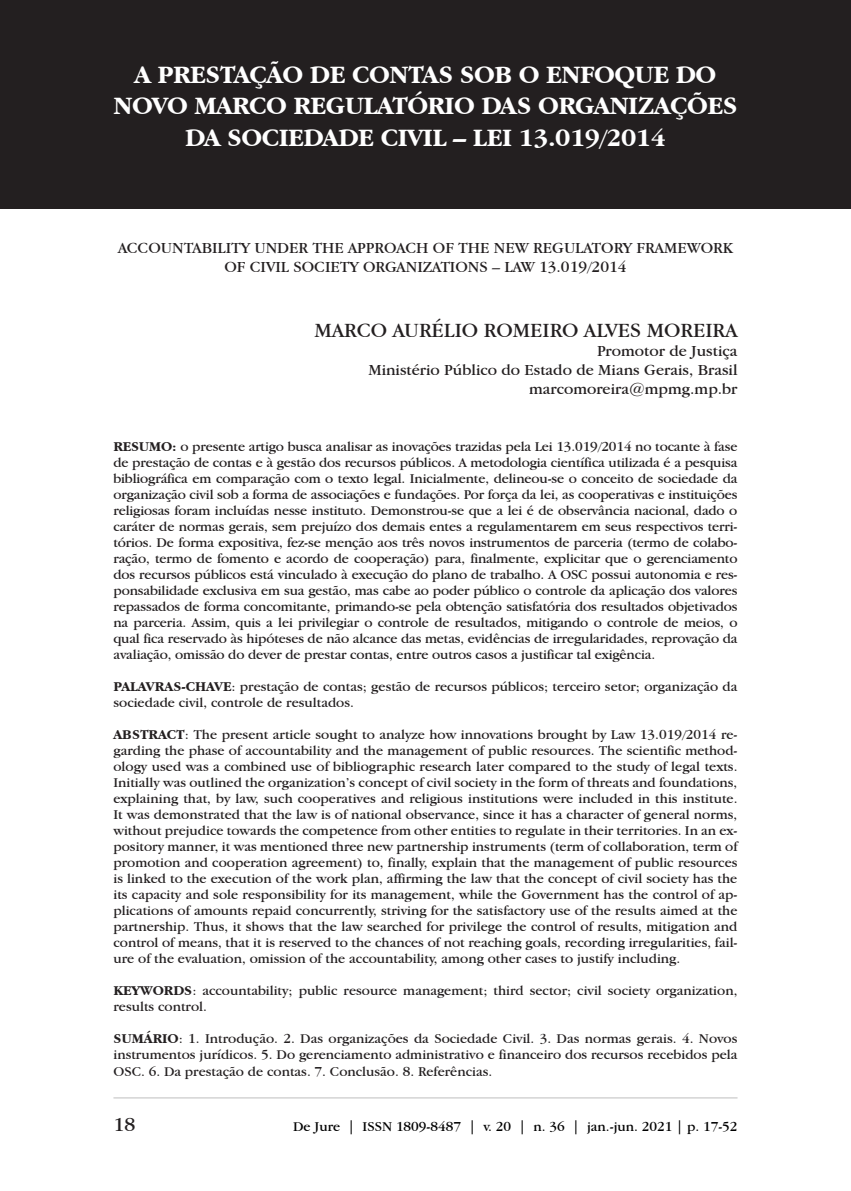
<style>
.page{position:relative;width:851px;height:1191px;background:#fff}
.page>*{position:absolute;margin:0;border:0;box-sizing:border-box;transform-origin:0 0}
.Título__Principal{font:700 26px/31.2px "Garamond IT Cby BT";letter-spacing:-.02em;color:#fff;text-align:center}
.Autor__Sumário_Autom{font:21px "Garamond IT Cby BT";color:#231f20}
.t1{font:20px "Garamond IT Cby BT";color:#231f20}
.Título__Secundário{font:16px/19.2px "Garamond IT Cby BT";color:#231f20;text-align:center}
.Autor_-_Dados{font:16px "Garamond IT Cby BT";color:#231f20}
.Texto_pequeno{font:14px/16px "Garamond IT Cby BT";color:#231f20;text-align:justify}
.t2{font:14px "Garamond IT Cby BT";color:#000}
.s1{font-weight:700}
</style>
<div class="page">
<hr style="left:113px;top:1097px;width:624px;height:1px;background:#bebebe">
<div style="left:0;top:0;width:850px;height:209px;background:#231f20"></div>
<p class="Título__Principal" style="left:113px;top:59px;width:625px">A PRESTAÇÃO DE CONTAS SOB O ENFOQUE DO<br>NOVO MARCO REGULATÓRIO DAS ORGANIZAÇÕES<br>DA SOCIEDADE CIVIL – LEI 13.019/2014</p>
<p class="Título__Secundário" style="left:118px;top:238px;width:616px">ACCOUNTABILITY UNDER THE APPROACH OF THE NEW REGULATORY FRAMEWORK<br>OF CIVIL SOCIETY ORGANIZATIONS – LAW 13.019/2014</p>
<p class="Autor__Sumário_Autom" style="left:314px;top:318px;width:424px">MARCO AURÉLIO ROMEIRO ALVES MOREIRA</p>
<p class="Autor_-_Dados" style="left:597px;top:342px;width:142px">Promotor de Justiça</p>
<p class="Autor_-_Dados" style="left:368px;top:361px;width:370px">Ministério Público do Estado de Mians Gerais, Brasil</p>
<p class="Autor_-_Dados" style="left:529px;top:380px;width:210px">marcomoreira@mpmg.mp.br</p>
<p class="Texto_pequeno" style="left:113px;top:438px;width:625px"><span class="s1">RESUMO:</span> o presente artigo busca analisar as inovações trazidas pela Lei 13.019/2014 no tocante à fase de prestação de contas e à gestão dos recursos públicos. A metodologia científica utilizada é a pesquisa bibliográfica em comparação com o texto legal. Inicialmente, delineou-se o conceito de sociedade da organização civil sob a forma de associações e fundações. Por força da lei, as cooperativas e instituições religiosas foram incluídas nesse instituto. Demonstrou-se que a lei é de observância nacional, dado o caráter de normas gerais, sem prejuízo dos demais entes a regulamentarem em seus respectivos terri&shy;tórios. De forma expositiva, fez-se menção aos três novos instrumentos de parceria (termo de colabo&shy;ração, termo de fomento e acordo de cooperação) para, finalmente, explicitar que o gerenciamento dos recursos públicos está vinculado à execução do plano de trabalho. A OSC possui autonomia e res&shy;ponsabilidade exclusiva em sua gestão, mas cabe ao poder público o controle da aplicação dos valores repassados de forma concomitante, primando-se pela obtenção satisfatória dos resultados objetivados na parceria. Assim, quis a lei privilegiar o controle de resultados, mitigando o controle de meios, o qual fica reservado às hipóteses de não alcance das metas, evidências de irregularidades, reprovação da avaliação, omissão do dever de prestar contas, entre outros casos a justificar tal exigência.</p>
<p class="Texto_pequeno" style="left:113px;top:678px;width:625px"><span class="s1">PALAVRAS-CHAVE</span>: prestação de contas; gestão de recursos públicos; terceiro setor; organização da sociedade civil, controle de resultados.</p>
<p class="Texto_pequeno" style="left:113px;top:726px;width:625px"><span class="s1">ABSTRACT</span>: The present article sought to analyze how innovations brought by Law 13.019/2014 re&shy;garding the phase of accountability and the management of public resources. The scientific method&shy;ology used was a combined use of bibliographic research later compared to the study of legal texts.<br>Initially was outlined the organization’s concept of civil society in the form of threats and foundations, explaining that, by law, such cooperatives and religious institutions were included in this institute.<br>It was demonstrated that the law is of national observance, since it has a character of general norms, without prejudice towards the competence from other entities to regulate in their territories. In an ex&shy;pository manner, it was mentioned three new partnership instruments (term of collaboration, term of promotion and cooperation agreement) to, finally, explain that the management of public resources is linked to the execution of the work plan, affirming the law that the concept of civil society has the its capacity and sole responsibility for its management, while the Government has the control of ap&shy;plications of amounts repaid concurrently, striving for the satisfactory use of the results aimed at the partnership. Thus, it shows that the law searched for privilege the control of results, mitigation and control of means, that it is reserved to the chances of not reaching goals, recording irregularities, fail&shy;ure of the evaluation, omission of the accountability, among other cases to justify including.</p>
<p class="Texto_pequeno" style="left:113px;top:982px;width:625px"><span class="s1">KEYWORDS</span>: accountability; public resource management; third sector; civil society organization, results control.</p>
<p class="Texto_pequeno" style="left:113px;top:1030px;width:625px"><span class="s1">SUMÁRIO</span>: 1. Introdução. 2. Das organizações da Sociedade Civil. 3. Das normas gerais. 4. Novos instrumentos jurídicos. 5. Do gerenciamento administrativo e financeiro dos recursos recebidos pela OSC. 6. Da prestação de contas. 7. Conclusão. 8. Referências.</p>
<h3 class="t1" style="left:113px;top:1112px;width:23px">18</h3>
<p class="t2" style="left:293px;top:1118px;width:446px">De Jure | ISSN 1809-8487 | v. 20 | n. 36 | jan.-jun. 2021 | p. 17-52</p>
</div>
